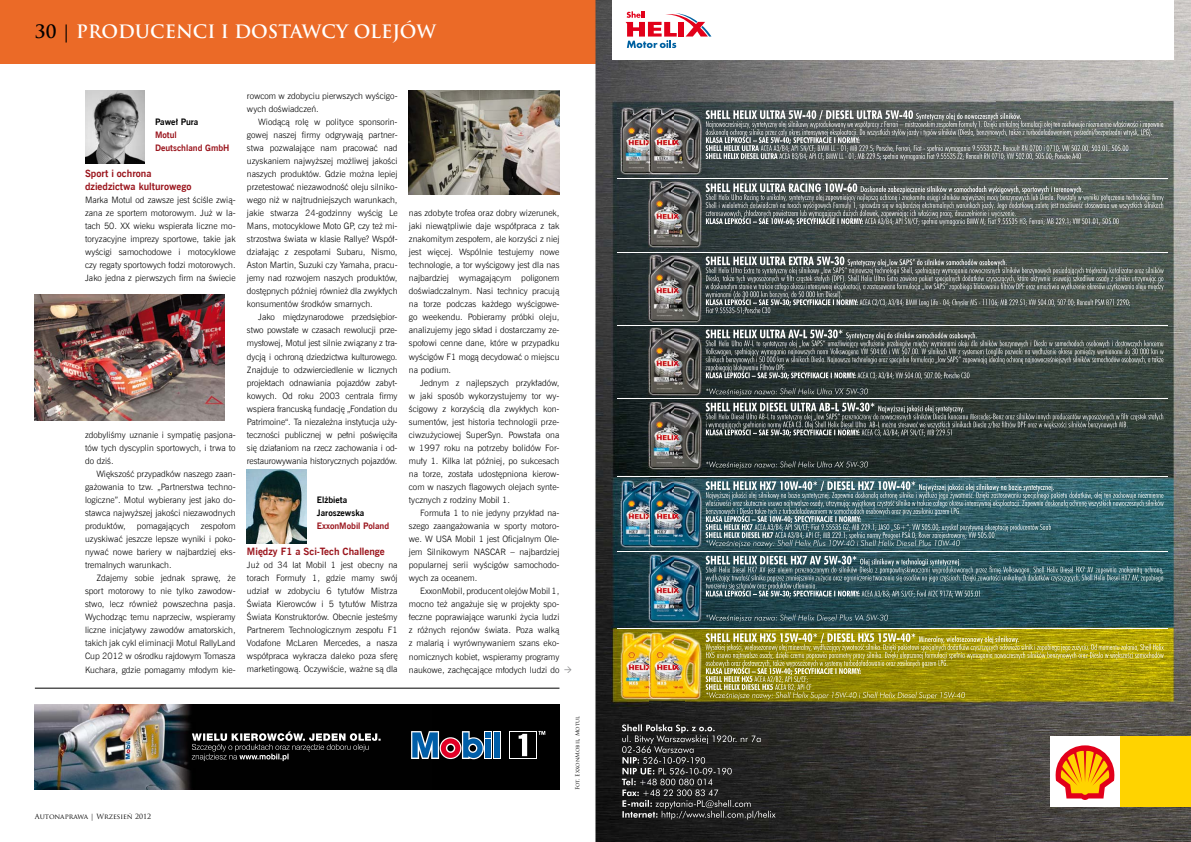
<style>
.page{position:relative;width:1191px;height:842px;background:#fff}
.page>*{position:absolute;margin:0;border:0;box-sizing:border-box;transform-origin:0 0}
.t1{font:700 18px "Trajan Pro";color:#fff}
.t2{font:700 10px/13px "News Goth EU";color:#9a141c}
.t3{font:8.8px/13px "News Goth Lt EU";color:#000;text-align:justify}
.t4{font:700 8.8px/13px "News Goth EU";color:#9a141c}
.t5{font:700 8.8px/13px "News Goth EU";color:#000}
.t6{font:7px "Trajan Pro";color:#000}
.t7{font:5.5px "Trajan Pro";color:#000}
.s1{color:#000}
</style>
<div class="page">
<div style="left:0;top:0;width:595px;height:64px;background:#eb6a27"></div>
<img style="left:35px;top:704px;width:524px;height:85px">
<svg style="left:192px;top:731px;width:188px;height:30px;background:#353535"></svg>
<svg style="left:509px;top:731px;width:28px;height:28px"></svg>
<div style="left:484px;top:731px;width:8px;height:28px;background:#fff"></div>
<div style="left:493px;top:731px;width:8px;height:28px;background:#fff"></div>
<div style="left:494px;top:732px;width:6px;height:26px;background:#005ea8"></div>
<svg style="left:411px;top:731px;width:80px;height:28px;background:#536386"></svg>
<svg style="left:518px;top:734px;width:9px;height:22px"></svg>
<svg style="left:538px;top:731px;width:7px;height:4px"></svg>
<hr style="left:35px;top:688px;width:524px;height:1px;background:#000">
<img style="left:247px;top:470px;width:59px;height:73px">
<img style="left:409px;top:90px;width:150px;height:104px">
<img style="left:85px;top:90px;width:59px;height:74px">
<img style="left:35px;top:294px;width:189px;height:126px">
<img style="left:595px;top:0;width:401px;height:125px">
<img style="left:996px;top:0;width:195px;height:842px">
<img style="left:595px;top:125px;width:54px;height:717px">
<img style="left:684px;top:125px;width:242px;height:243px">
<img style="left:926px;top:160px;width:70px;height:682px">
<img style="left:649px;top:175px;width:35px;height:6px">
<img style="left:649px;top:248px;width:35px;height:7px">
<img style="left:649px;top:322px;width:35px;height:6px">
<img style="left:649px;top:368px;width:278px;height:35px">
<img style="left:684px;top:403px;width:243px;height:439px">
<img style="left:649px;top:469px;width:35px;height:11px">
<img style="left:649px;top:548px;width:35px;height:7px">
<img style="left:649px;top:622px;width:35px;height:10px">
<img style="left:649px;top:699px;width:35px;height:143px">
<hr style="left:617px;top:179px;width:550px;height:1px;background:#fff">
<hr style="left:617px;top:252px;width:550px;height:1px;background:#fff">
<hr style="left:617px;top:325px;width:550px;height:1px;background:#fff">
<hr style="left:617px;top:398px;width:550px;height:1px;background:#fff">
<hr style="left:617px;top:477px;width:550px;height:1px;background:#fff">
<hr style="left:617px;top:551px;width:550px;height:1px;background:#fff">
<hr style="left:617px;top:628px;width:550px;height:1px;background:#fff">
<svg style="left:705px;top:110px;width:458px;height:50px;background:#717876"></svg>
<svg style="left:705px;top:183px;width:458px;height:43px;background:#6a716f"></svg>
<svg style="left:705px;top:256px;width:458px;height:58px;background:#5b6360"></svg>
<svg style="left:705px;top:329px;width:458px;height:50px;background:#535b58"></svg>
<svg style="left:706px;top:388px;width:162px;height:8px"></svg>
<svg style="left:705px;top:403px;width:458px;height:33px;background:#4f5855"></svg>
<svg style="left:706px;top:461px;width:162px;height:8px"></svg>
<svg style="left:705px;top:481px;width:458px;height:67px;background:#4e747b"></svg>
<svg style="left:705px;top:556px;width:458px;height:42px;background:#466970"></svg>
<svg style="left:706px;top:614px;width:182px;height:8px"></svg>
<svg style="left:705px;top:633px;width:458px;height:67px;background:#aa9e24"></svg>
<div style="left:1050px;top:737px;width:73px;height:70px;background:#fff"></div>
<div style="left:1120px;top:737px;width:71px;height:70px;background:#ffd300"></div>
<svg style="left:1055px;top:745px;width:60px;height:55px"></svg>
<div style="left:612px;top:0;width:561px;height:60px;background:#fff"></div>
<svg style="left:625px;top:11px;width:86px;height:37px"></svg>
<img style="left:620px;top:107px;width:81px;height:68px">
<img style="left:648px;top:107px;width:25px;height:68px">
<img style="left:648px;top:181px;width:53px;height:67px">
<img style="left:648px;top:255px;width:53px;height:67px">
<img style="left:648px;top:328px;width:53px;height:67px">
<img style="left:648px;top:402px;width:53px;height:67px">
<img style="left:620px;top:480px;width:81px;height:68px">
<img style="left:648px;top:480px;width:25px;height:68px">
<img style="left:648px;top:555px;width:53px;height:67px">
<img style="left:620px;top:632px;width:81px;height:67px">
<img style="left:648px;top:632px;width:25px;height:67px">
<svg style="left:622px;top:724px;width:153px;height:95px;background:#363636"></svg>
<h1 class="t1" style="left:35px;top:20px;width:403px"><span class="s1">30 |</span> PRODUCENCI I DOSTAWCY OLEJÓW</h1>
<p class="t5" style="left:155px;top:115px;width:45px">Paweł Pura</p>
<p class="t4" style="left:155px;top:128px;width:76px">Motul<br>Deutschland GmbH</p>
<p class="t2" style="left:85px;top:167px;width:108px">Sport i ochrona dziedzictwa kulturowego</p>
<p class="t3" style="left:85px;top:193px;width:152px">Marka Motul od zawsze jest ściśle zwią&shy;zana ze sportem motorowym. Już w la&shy;tach 50. XX wieku wspierała liczne mo&shy;toryzacyjne imprezy sportowe, takie jak wyścigi samochodowe i motocyklowe czy regaty sportowych łodzi motorowych.<br>Jako jedna z pierwszych firm na świecie</p>
<p class="t3" style="left:85px;top:428px;width:152px">zdobyliśmy uznanie i sympatię pasjona&shy;tów tych dyscyplin sportowych, i trwa to do dziś.</p>
<p class="t3" style="left:85px;top:467px;width:152px;text-indent:11px">Większość przypadków naszego zaan&shy;gażowania to tzw. „Partnerstwa techno&shy;logiczne”. Motul wybierany jest jako do&shy;stawca najwyższej jakości niezawodnych produktów,</p>
<p class="t3" style="left:85px;top:519px;width:152px;text-indent:116px">zespołom uzyskiwać jeszcze lepsze wyniki i poko&shy;nywać nowe bariery w najbardziej eks&shy;tremalnych warunkach.</p>
<p class="t3" style="left:85px;top:572px;width:152px;text-indent:11px">Zdajemy sobie jednak sprawę, że sport motorowy to nie tylko zawodow&shy;stwo, lecz również powszechna pasja.<br>Wychodząc temu naprzeciw, wspieramy liczne inicjatywy zawodów amatorskich, takich jak cykl eliminacji Motul RallyLand Cup 2012 w ośrodku rajdowym Tomasza Kuchara, gdzie pomagamy młodym kie-</p>
<p class="t3" style="left:137px;top:519px;width:54px">pomagających</p>
<p class="t3" style="left:247px;top:89px;width:152px">rowcom w zdobyciu pierwszych wyścigo&shy;wych doświadczeń.</p>
<p class="t3" style="left:247px;top:115px;width:152px;text-indent:11px">Wiodącą rolę w polityce sponsorin&shy;gowej naszej firmy odgrywają partner&shy;stwa pozwalające nam pracować nad uzyskaniem najwyższej możliwej jakości naszych produktów. Gdzie można lepiej przetestować niezawodność oleju silniko&shy;wego niż w najtrudniejszych warunkach, jakie stwarza 24-godzinny wyścig Le Mans, motocyklowe Moto GP, czy też mi&shy;strzostwa świata w klasie Rallye? Współ&shy;działając z zespołami Subaru, Nismo, Aston Martin, Suzuki czy Yamaha, pracu&shy;jemy nad rozwojem naszych produktów, dostępnych później również dla zwykłych konsumentów środków smarnych.</p>
<p class="t3" style="left:247px;top:311px;width:152px;text-indent:11px">Jako międzynarodowe przedsiębior&shy;stwo powstałe w czasach rewolucji prze&shy;mysłowej, Motul jest silnie związany z tra&shy;dycją i ochroną dziedzictwa kulturowego.<br>Znajduje to odzwierciedlenie w licznych projektach odnawiania pojazdów zabyt&shy;kowych. Od roku 2003 centrala firmy wspiera francuską fundację „Fondation du Patrimoine“. Ta niezależna instytucja uży&shy;teczności publicznej w pełni poświęciła się działaniom na rzecz zachowania i od&shy;restaurowywania historycznych pojazdów.</p>
<p class="t5" style="left:317px;top:494px;width:49px">Elżbieta<br>Jaroszewska</p>
<p class="t4" style="left:317px;top:520px;width:74px">ExxonMobil Poland</p>
<p class="t2" style="left:247px;top:545px;width:139px">Między F1 a Sci-Tech Challenge</p>
<p class="t3" style="left:247px;top:559px;width:152px">Już od 34 lat Mobil 1 jest obecny na torach Formuły 1, gdzie mamy swój udział w zdobyciu 6 tytułów Mistrza Świata Kierowców i 5 tytułów Mistrza Świata Konstruktorów. Obecnie jesteśmy Partnerem Technologicznym zespołu F1<br>Vodafone McLaren Mercedes, a nasza współpraca wykracza daleko poza sferę marketingową. Oczywiście, ważne są dla</p>
<p class="t3" style="left:409px;top:207px;width:152px">nas zdobyte trofea oraz dobry wizerunek, jaki niewątpliwie daje współpraca z tak znakomitym zespołem, ale korzyści z niej jest więcej. Wspólnie testujemy nowe technologie, a tor wyścigowy jest dla nas najbardziej wymagającym poligonem doświadczalnym. Nasi technicy pracują na torze podczas każdego wyścigowe&shy;go weekendu. Pobieramy próbki oleju, analizujemy jego skład i dostarczamy ze&shy;społowi cenne dane, które w przypadku wyścigów F1 mogą decydować o miejscu na podium.</p>
<p class="t3" style="left:409px;top:376px;width:152px;text-indent:11px">Jednym z najlepszych przykładów, w jaki sposób wykorzystujemy tor wy&shy;ścigowy z korzyścią dla zwykłych kon&shy;sumentów, jest historia technologii prze&shy;ciwzużyciowej SuperSyn. Powstała ona w 1997 roku na potrzeby bolidów For&shy;muły 1. Kilka lat później, po sukcesach na torze, została udostępniona kierow&shy;com w naszych flagowych olejach synte&shy;tycznych z rodziny Mobil 1.</p>
<p class="t3" style="left:409px;top:506px;width:152px;text-indent:11px">Formuła 1 to nie jedyny przykład na&shy;szego zaangażowania w sporty motoro&shy;we. W USA Mobil 1 jest Oficjalnym Ole&shy;jem Silnikowym NASCAR – najbardziej popularnej serii wyścigów samochodo&shy;wych za oceanem.</p>
<p class="t3" style="left:409px;top:585px;width:152px;text-indent:11px">ExxonMobil, producent olejów Mobil 1, mocno też angażuje się w projekty spo&shy;łeczne poprawiające warunki życia ludzi z różnych rejonów świata. Poza walką z malarią i wyrównywaniem szans eko&shy;nomicznych kobiet, wspieramy programy naukowe, zachęcające młodych ludzi do</p>
<p class="t6" style="left:35px;top:812px;width:118px">Autonaprawa | Wrzesień 2012</p>
<p class="t7" style="left:574px;top:790px;width:76px;rotate:-90deg">Fot. ExxonMobil, Motul</p>
</div>
